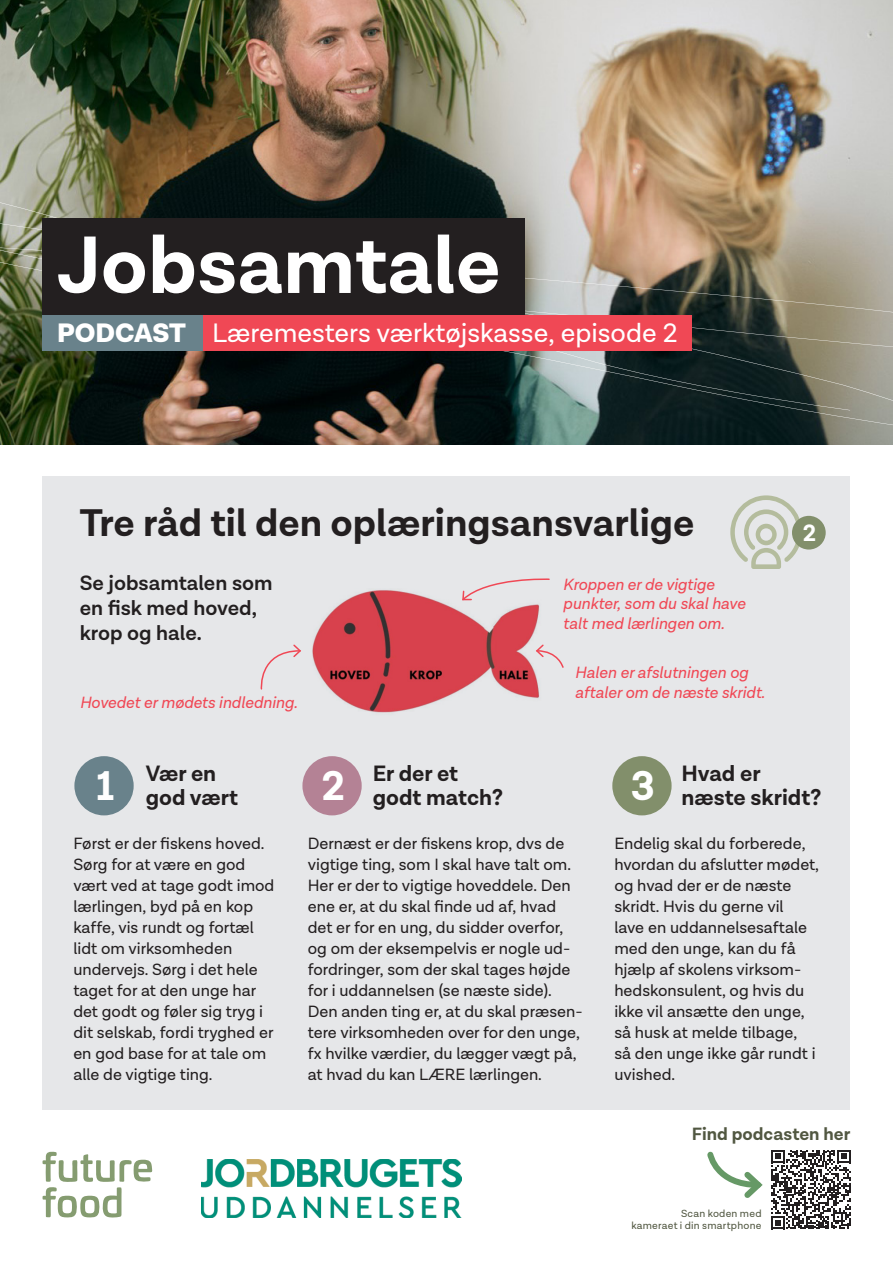
<style>
.page{position:relative;width:893px;height:1263px;background:#fff}
.page>*{position:absolute;margin:0;border:0;box-sizing:border-box;transform-origin:0 0}
.t1{font:700 82.2px "Lota Grotesque";color:#fff}
.t2{font:700 42px "Lota Grotesque";color:#fff}
.t3{font:700 39px "Lota Grotesque";color:#231f20}
.t4{font:27px "Lota Grotesque";color:#fff}
.t5{font:900 27px "Lota Grotesque";letter-spacing:-.005em;color:#fff}
.t6{font:700 23.85px "Lota Grotesque";color:#fff}
.t7{font:700 22.5px "Lota Grotesque";color:#231f20}
.t8{font:600 21px/25.2px "Lota Grotesque";color:#231f20}
.t9{font:700 18px "Lota Grotesque";color:#515741}
.t10{font:16.5px/21px "Lota Grotesque";color:#231f20}
.t11{font:italic 16.5px "Lota Grotesque";color:#f04855}
.t12{font:10.5px "Lota Grotesque";letter-spacing:.02em;color:#515741}
</style>
<div class="page">
<div style="left:43px;top:476px;width:807px;height:634px;background:#e6e7e9"></div>
<img style="left:0;top:0;width:893px;height:145px">
<svg style="left:43px;top:1152px;width:109px;height:65px"></svg>
<img style="left:201px;top:1159px;width:260px;height:58px">
<img style="left:0;top:145px;width:893px;height:300px">
<svg style="left:850px;top:247px;width:43px;height:107px;fill:#aca799"></svg>
<img style="left:0;top:171px;width:850px;height:239px">
<div style="left:43px;top:219px;width:482px;height:97px;background:#231f20"></div>
<div style="left:202px;top:316px;width:489px;height:35px;background:#f04855"></div>
<div style="left:43px;top:316px;width:160px;height:35px;background:#69828b"></div>
<img style="left:312px;top:590px;width:227px;height:123px">
<svg style="left:260px;top:644px;width:41px;height:46px"></svg>
<svg style="left:461px;top:578px;width:89px;height:24px"></svg>
<svg style="left:535px;top:643px;width:29px;height:26px"></svg>
<div style="left:74px;top:756px;width:60px;height:59px;background:#69828b;border-radius:50%"></div>
<div style="left:302px;top:756px;width:60px;height:59px;background:#b48295;border-radius:50%"></div>
<div style="left:612px;top:756px;width:60px;height:59px;background:#828f6b;border-radius:50%"></div>
<div style="left:792px;top:516px;width:34px;height:33px;background:#828f6b;border-radius:50%"></div>
<svg style="left:730px;top:495px;width:72px;height:74px"></svg>
<svg style="left:707px;top:1150px;width:143px;height:79px"></svg>
<p class="t1" style="left:57px;top:218px;width:445px">Jobsamtale</p>
<p class="t5" style="left:57px;top:317px;width:130px">PODCAST</p>
<p class="t4" style="left:212px;top:318px;width:467px">Læremesters værktøjskasse, episode 2</p>
<p class="t3" style="left:80px;top:500px;width:616px">Tre råd til den oplæringsansvarlige</p>
<p class="t8" style="left:80px;top:571px;width:194px">Se jobsamtalen som en fisk med hoved, krop og hale.</p>
<p class="t11" style="left:80px;top:693px;width:219px">Hovedet er mødets indledning.</p>
<p class="t11" style="left:563px;top:575px;width:153px">Kroppen er de vigtige</p>
<p class="t11" style="left:563px;top:594px;width:184px">punkter, som du skal have</p>
<p class="t11" style="left:563px;top:614px;width:163px">talt med lærlingen om.</p>
<p class="t11" style="left:575px;top:663px;width:175px">Halen er afslutningen og</p>
<p class="t11" style="left:575px;top:683px;width:191px">aftaler om de næste skridt.</p>
<p class="t6" style="left:803px;top:519px;width:15px">2</p>
<p class="t7" style="left:373px;top:760px;width:87px">Er der et</p>
<p class="t7" style="left:373px;top:784px;width:132px">godt match?</p>
<p class="t7" style="left:146px;top:760px;width:72px">Vær en</p>
<p class="t7" style="left:146px;top:784px;width:94px">god vært</p>
<p class="t2" style="left:96px;top:762px;width:20px">1</p>
<p class="t2" style="left:321px;top:762px;width:25px">2</p>
<p class="t2" style="left:631px;top:762px;width:26px">3</p>
<p class="t7" style="left:681px;top:760px;width:81px">Hvad er</p>
<p class="t7" style="left:681px;top:784px;width:141px">næste skridt?</p>
<p class="t10" style="left:73px;top:834px;width:203px">Først er der fiskens hoved.<br>Sørg for at være en god vært ved at tage godt imod lærlingen, byd på en kop kaffe, vis rundt og fortæl lidt om virksomheden undervejs. Sørg i det hele taget for at den unge har det godt og føler sig tryg i dit selskab, fordi tryghed er en god base for at tale om alle de vigtige ting.</p>
<p class="t10" style="left:308px;top:834px;width:276px">Dernæst er der fiskens krop, dvs de vigtige ting, som I skal have talt om.<br>Her er der to vigtige hoveddele. Den ene er, at du skal finde ud af, hvad det er for en ung, du sidder overfor, og om der eksempelvis er nogle ud&shy;fordringer, som der skal tages højde for i uddannelsen (se næste side).<br>Den anden ting er, at du skal præsen&shy;tere virksomheden over for den unge, fx hvilke værdier, du lægger vægt på, at hvad du kan LÆRE lærlingen.</p>
<p class="t10" style="left:614px;top:834px;width:206px">Endelig skal du forberede, hvordan du afslutter mødet, og hvad der er de næste skridt. Hvis du gerne vil<br>lave en uddannelsesaftale med den unge, kan du få hjælp af skolens virksom&shy;hedskonsulent, og hvis du ikke vil ansætte den unge, så husk at melde tilbage,<br>så den unge ikke går rundt i uvished.</p>
<p class="t9" style="left:692px;top:1123px;width:160px">Find podcasten her</p>
<p class="t12" style="left:681px;top:1207px;width:82px">Scan koden med</p>
<p class="t12" style="left:631px;top:1219px;width:132px">kameraet i din smartphone</p>
</div>
